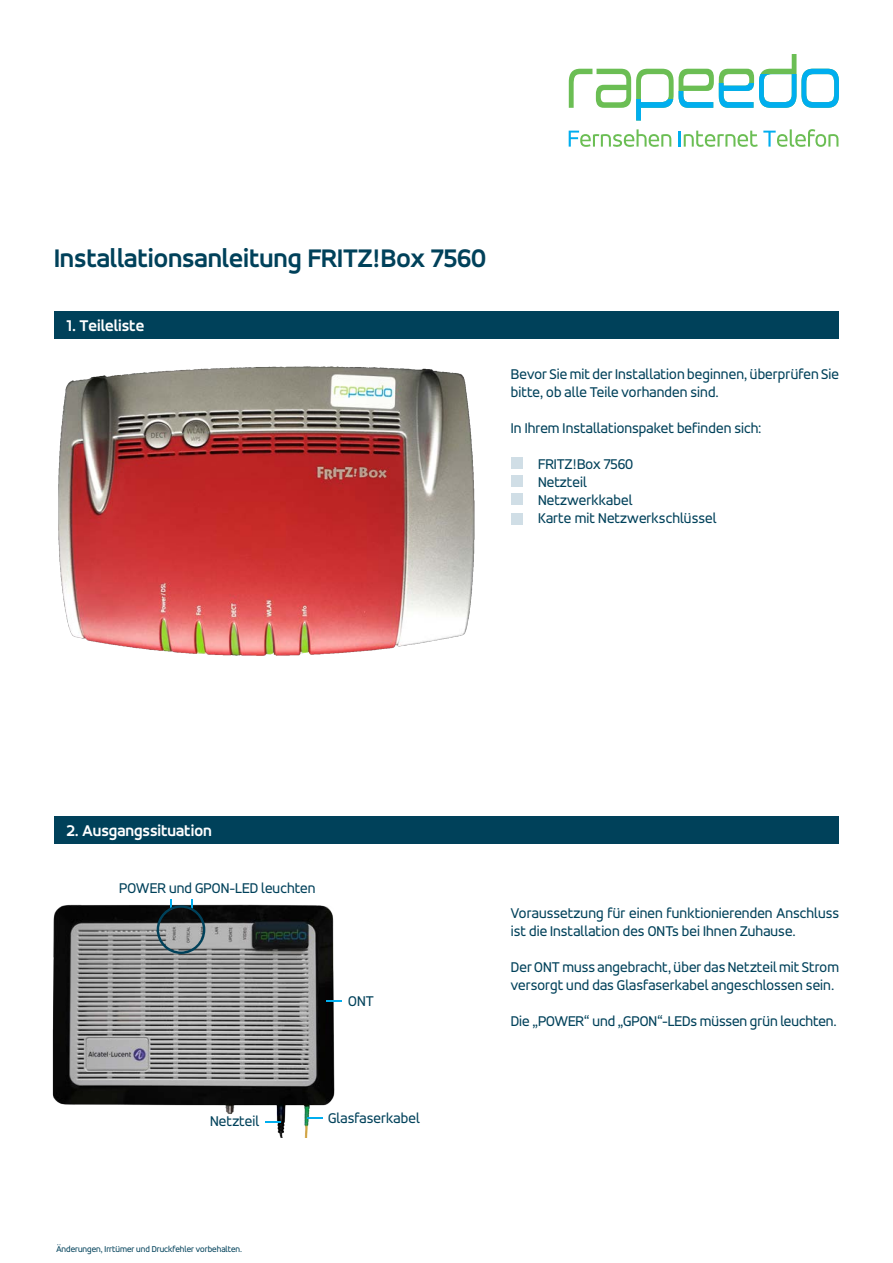
<style>
.page{position:relative;width:893px;height:1263px;background:#fff}
.page>*{position:absolute;margin:0;border:0;box-sizing:border-box;transform-origin:0 0}
.t1{font:700 27px "Accord Alternate";color:#00415a}
.t2{font:700 16.5px "Accord Alternate";color:#fff}
.Text{font:15px/18px "Accord Alternate";letter-spacing:.01em;color:#00415a}
.t3{font:9px "Accord Alternate";color:#00415a}
</style>
<div class="page">
<div style="left:54px;top:311px;width:785px;height:27px;background:#00415a"></div>
<div style="left:511px;top:457px;width:11px;height:12px;background:#d0dee6"></div>
<div style="left:511px;top:475px;width:11px;height:12px;background:#d0dee6"></div>
<div style="left:511px;top:493px;width:11px;height:12px;background:#d0dee6"></div>
<div style="left:54px;top:816px;width:785px;height:27px;background:#00415a"></div>
<img style="left:52px;top:899px;width:285px;height:238px">
<svg style="left:326px;top:1001px;width:16px;height:1px"></svg>
<svg style="left:307px;top:1118px;width:16px;height:1px"></svg>
<svg style="left:265px;top:1121px;width:16px;height:1px"></svg>
<div style="left:157px;top:905px;width:48px;height:49px;border:2px solid #00415a;border-radius:50%"></div>
<svg style="left:569px;top:54px;width:270px;height:67px"></svg>
<svg style="left:569px;top:129px;width:102px;height:18px"></svg>
<svg style="left:679px;top:129px;width:159px;height:18px"></svg>
<div style="left:511px;top:513px;width:11px;height:11px;background:#d0dee6"></div>
<img style="left:58px;top:366px;width:417px;height:290px">
<p class="t1" style="left:54px;top:242px;width:434px">Installationsanleitung FRITZ!Box 7560</p>
<p class="t2" style="left:67px;top:316px;width:79px">1. Teileliste</p>
<p class="Text" style="left:511px;top:365px;width:330px">Bevor Sie mit der Installation beginnen, überprüfen Sie bitte, ob alle Teile vorhanden sind.</p>
<p class="Text" style="left:511px;top:419px;width:252px">In Ihrem Installationspaket befinden sich:</p>
<p class="Text" style="left:538px;top:455px;width:180px">FRITZ!Box 7560<br>Netzteil<br>Netzwerkkabel<br>Karte mit Netzwerkschlüssel</p>
<p class="t2" style="left:67px;top:821px;width:146px">2. Ausgangssituation</p>
<p class="Text" style="left:119px;top:879px;width:198px">POWER und GPON-LED leuchten</p>
<p class="Text" style="left:348px;top:992px;width:27px">ONT</p>
<p class="Text" style="left:210px;top:1112px;width:50px">Netzteil</p>
<p class="Text" style="left:328px;top:1108px;width:93px">Glasfaserkabel</p>
<p class="t3" style="left:56px;top:1244px;width:187px">Änderungen, Irrtümer und Druckfehler vorbehalten.</p>
<p class="Text" style="left:511px;top:904px;width:330px">Voraussetzung für einen funktionierenden Anschluss ist die Installation des ONTs bei Ihnen Zuhause.</p>
<p class="Text" style="left:511px;top:958px;width:330px">Der ONT muss angebracht, über das Netzteil mit Strom versorgt und das Glasfaserkabel angeschlossen sein.</p>
<p class="Text" style="left:511px;top:1012px;width:327px">Die „POWER“ und „GPON“-LEDs müssen grün leuchten.</p>
</div>
